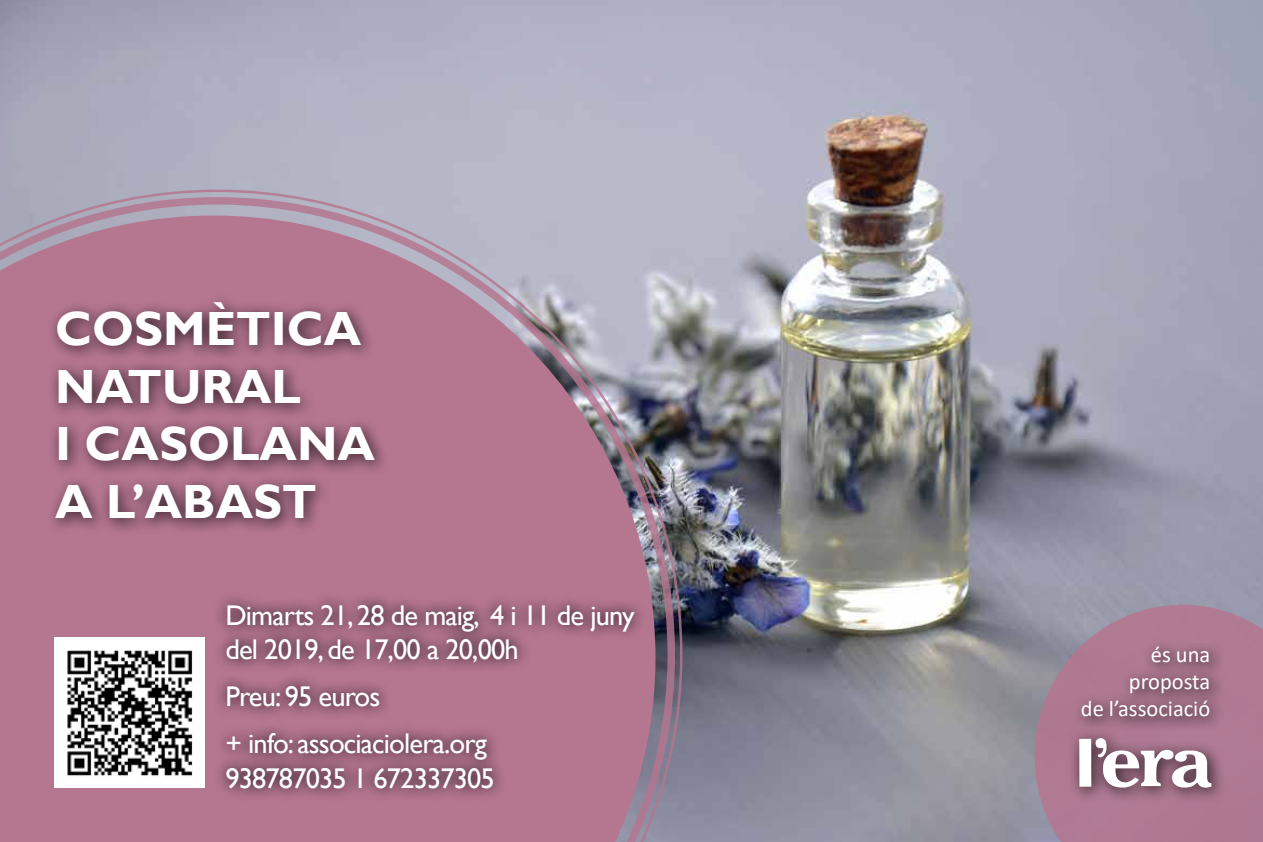
<style>
.page{position:relative;width:1263px;height:842px;background:#fff}
.page>*{position:absolute;margin:0;border:0;box-sizing:border-box;transform-origin:0 0}
.t1{font:700 48px/57.6px "Gill Sans";color:#fff}
.t2{font:28.5px/34.2px "Gill Sans";letter-spacing:-.03em;color:#fff}
.t3{font:22.5px/27px "Calibri";color:#fff;text-align:right}
</style>
<div class="page">
<img style="left:0;top:0;width:1263px;height:842px">
<svg style="left:1035px;top:605px;width:228px;height:237px;background:#a97f96"></svg>
<div style="left:1071px;top:636px;width:155px;height:97px;background:#000;opacity:.97"></div>
<div style="left:1068px;top:728px;width:160px;height:76px;background:#000;opacity:.75"></div>
<svg style="left:1079px;top:738px;width:132px;height:50px"></svg>
<svg style="left:0;top:190px;width:682px;height:652px;background:#9b99a6"></svg>
<svg style="left:0;top:197px;width:675px;height:645px;background:#a8778d"></svg>
<img style="left:54px;top:638px;width:150px;height:150px">
<h1 class="t1" style="left:55px;top:301px;width:321px">COSMÈTICA<br>NATURAL<br>I CASOLANA<br>A L’ABAST</h1>
<p class="t2" style="left:225px;top:599px;width:411px">Dimarts 21, 28 de maig, 4 i 11 de juny del 2019, de 17,00 a 20,00h</p>
<p class="t2" style="left:225px;top:674px;width:263px;line-height:47px">Preu: 95 euros<br>+ info: associaciolera.org</p>
<p class="t2" style="left:225px;top:761px;width:271px">938787035 1 672337305</p>
<p class="t3" style="left:1081px;top:640px;width:131px">és una proposta<br>de l’associació</p>
</div>
